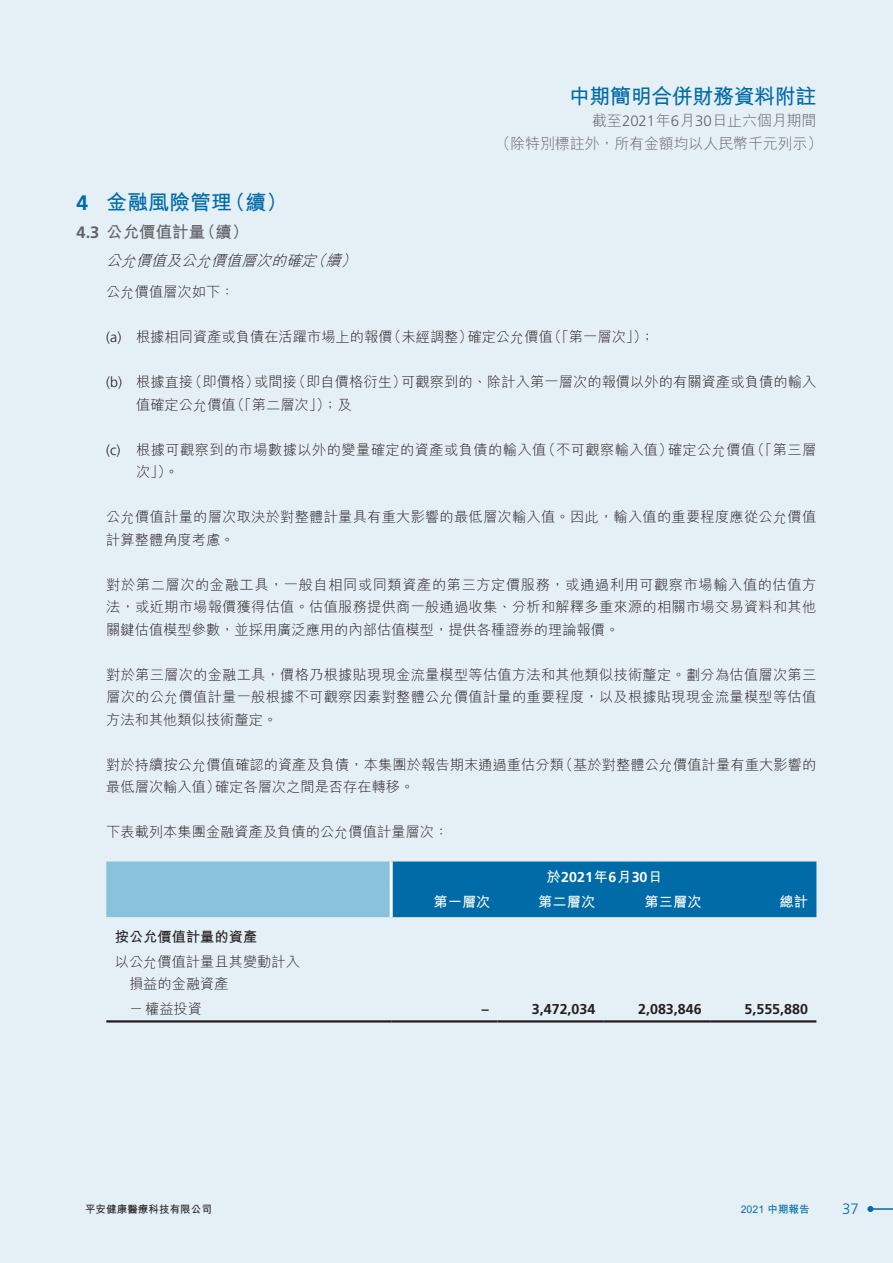
<style>
.page{position:relative;width:893px;height:1263px;background:#e5eff6}
.page>*{position:absolute;margin:0;border:0;box-sizing:border-box;transform-origin:0 0}
.t1{font:700 21px "M Hei HK";letter-spacing:-.02em;color:#006ba7}
.t2{font:700 16.5px "M Hei HK";color:#636366}
.t3{font:300 15px/22.5px "M Hei HK";letter-spacing:-.01em;color:#636366}
.t4{font:italic 300 15px "M Hei HK";color:#231f20}
.t5{font:300 15px "Frutiger LT Std";color:#006ba7}
.t6{font:300 14.25px/22.5px "M Hei HK";letter-spacing:.005em;color:#231f20}
.t7{font:300 14.25px/22.5px "M Hei HK";letter-spacing:.03em;color:#231f20}
.t8{font:700 14.25px "Frutiger LT Std";color:#231f20}
.t9{font:700 14.25px "M Hei HK";color:#fff}
.t10{font:700 14.25px "Frutiger LT Std";color:#fff}
.t11{font:700 14.25px "M Hei HK";color:#231f20}
.t12{font:700 10.5px "M Hei HK";letter-spacing:.01em;color:#231f20}
.t13{font:700 10.5px "M Hei HK";letter-spacing:.01em;color:#006ba7}
.s1{font-family:"Frutiger LT Std"}
.s2{font-family:"M Hei HK"}
</style>
<div class="page">
<hr style="left:870px;top:1208px;width:23px;height:2px;background:#006ba7">
<svg style="left:867px;top:1206px;width:6px;height:6px"></svg>
<svg style="left:106px;top:861px;width:710px;height:56px;background:#398ebc"></svg>
<hr style="left:390px;top:861px;width:3px;height:25px;background:#fff">
<hr style="left:390px;top:886px;width:3px;height:31px;background:#fff">
<hr style="left:106px;top:1020px;width:285px;height:2px;background:#231f20">
<hr style="left:391px;top:1020px;width:106px;height:2px;background:#231f20">
<hr style="left:497px;top:1020px;width:107px;height:2px;background:#231f20">
<hr style="left:604px;top:1020px;width:106px;height:2px;background:#231f20">
<hr style="left:710px;top:1020px;width:106px;height:2px;background:#231f20">
<h1 class="t1" style="left:569px;top:81px;width:249px">中期簡明合併財務資料附註</h1>
<p class="t3" style="left:496px;top:109px;width:328px;text-indent:96px">截至<span class="s1">2021</span>年<span class="s1">6</span>月<span class="s1">30</span>日止六個月期間（除特別標註外，所有金額均以人民幣千元列示）</p>
<h1 class="t1" style="left:77px;top:187px;width:212px"><span class="s1">4</span> 金融風險管理（續）</h1>
<p class="t2" style="left:77px;top:220px;width:174px"><span class="s1">4.3</span> 公允價值計量（續）</p>
<p class="t4" style="left:106px;top:253px;width:255px">公允價值及公允價值層次的確定（續）</p>
<p class="t6" style="left:106px;top:280px;width:130px">公允價值層次如下：</p>
<p class="t6" style="left:106px;top:325px;width:550px"><span class="s1">(a)</span> 根據相同資產或負債在活躍市場上的報價（未經調整）確定公允價值（「第一層次」）；</p>
<p class="t6" style="left:136px;top:370px;width:682px;text-indent:-30px"><span class="s1">(b)</span> 根據直接（即價格）或間接（即自價格衍生）可觀察到的、除計入第一層次的報價以外的有關資產或負債的輸入值確定公允價值（「第二層次」）；及</p>
<p class="t7" style="left:136px;top:438px;width:682px;text-indent:-30px"><span class="s1">(c)</span> 根據可觀察到的市場數據以外的變量確定的資產或負債的輸入值（不可觀察輸入值）確定公允價值（「第三層次」）。</p>
<p class="t6" style="left:106px;top:505px;width:711px">公允價值計量的層次取決於對整體計量具有重大影響的最低層次輸入值。因此，輸入值的重要程度應從公允價值計算整體角度考慮。</p>
<p class="t6" style="left:106px;top:573px;width:712px;text-align:justify">對於第二層次的金融工具，一般自相同或同類資產的第三方定價服務，或通過利用可觀察市場輸入值的估值方法，或近期市場報價獲得估值。估值服務提供商一般通過收集、分析和解釋多重來源的相關市場交易資料和其他關鍵估值模型參數，並採用廣泛應用的內部估值模型，提供各種證券的理論報價。</p>
<p class="t6" style="left:106px;top:663px;width:711px;text-align:justify">對於第三層次的金融工具，價格乃根據貼現現金流量模型等估值方法和其他類似技術釐定。劃分為估值層次第三層次的公允價值計量一般根據不可觀察因素對整體公允價值計量的重要程度，以及根據貼現現金流量模型等估值方法和其他類似技術釐定。</p>
<p class="t6" style="left:106px;top:753px;width:711px">對於持續按公允價值確認的資產及負債，本集團於報告期末通過重估分類（基於對整體公允價值計量有重大影響的最低層次輸入值）確定各層次之間是否存在轉移。</p>
<p class="t6" style="left:106px;top:820px;width:343px">下表載列本集團金融資產及負債的公允價值計量層次：</p>
<p class="t10" style="left:547px;top:869px;width:117px"><span class="s2">於</span>2021<span class="s2">年</span>6<span class="s2">月</span>30<span class="s2">日</span></p>
<p class="t9" style="left:433px;top:891px;width:58px">第一層次</p>
<p class="t9" style="left:538px;top:891px;width:58px">第二層次</p>
<p class="t9" style="left:645px;top:891px;width:58px">第三層次</p>
<p class="t9" style="left:779px;top:891px;width:30px">總計</p>
<p class="t11" style="left:115px;top:927px;width:144px">按公允價值計量的資產</p>
<p class="t6" style="left:129px;top:950px;width:172px;text-indent:-14px">以公允價值計量且其變動計入損益的金融資產</p>
<p class="t6" style="left:129px;top:997px;width:75px">－權益投資</p>
<p class="t8" style="left:482px;top:1001px;width:9px">–</p>
<p class="t8" style="left:532px;top:1001px;width:65px">3,472,034</p>
<p class="t8" style="left:638px;top:1001px;width:65px">2,083,846</p>
<p class="t8" style="left:745px;top:1001px;width:65px">5,555,880</p>
<p class="t12" style="left:85px;top:1201px;width:128px">平安健康醫療科技有限公司</p>
<p class="t13" style="left:741px;top:1201px;width:70px">2021 中期報告</p>
<p class="t5" style="left:842px;top:1200px;width:18px">37</p>
</div>
